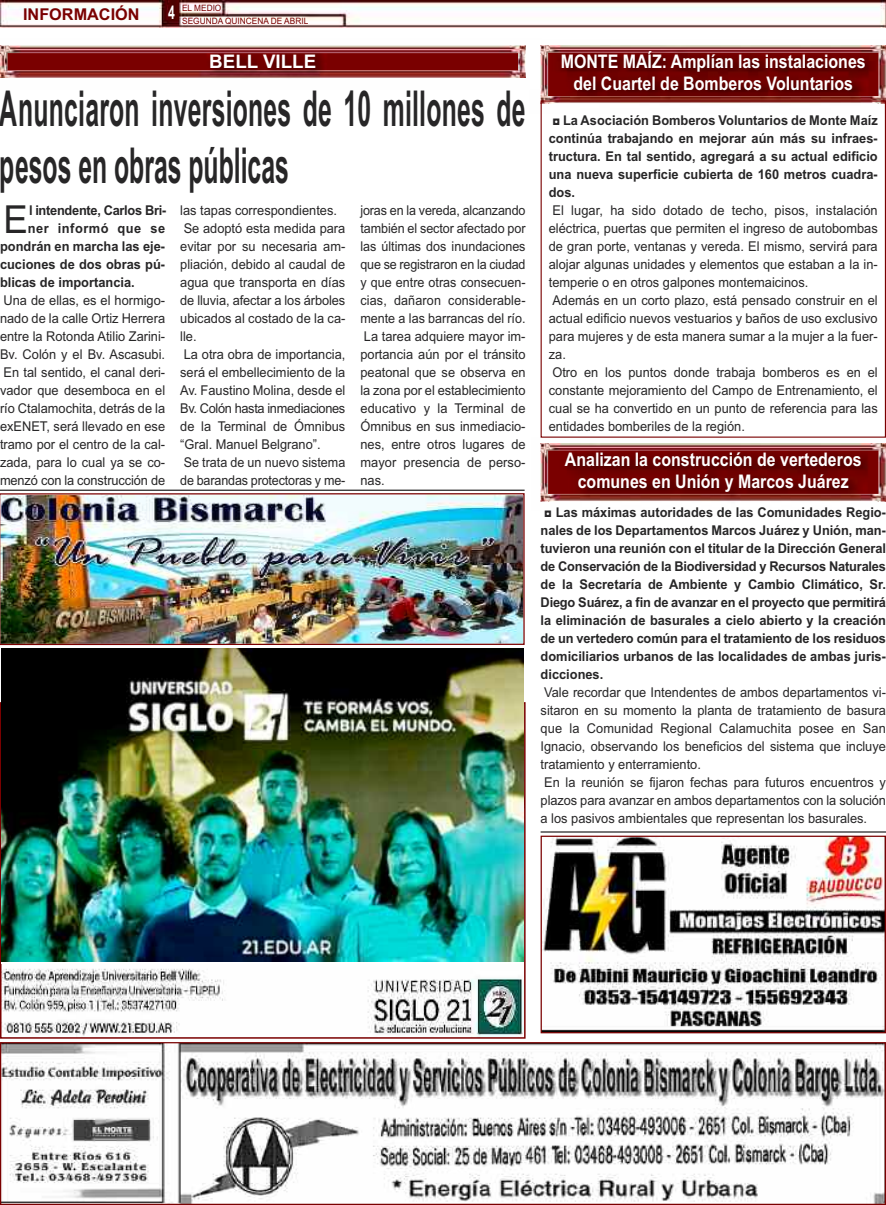
<style>
.page{position:relative;width:886px;height:1205px;background:#fff}
.page>*{position:absolute;margin:0;border:0;box-sizing:border-box;transform-origin:0 0}
.t1{font:700 49.5px/57px "Arial";letter-spacing:.01em;color:#272627;scale:.5 1}
.t2{font:38.62px "Arial";color:#272627;scale:.95 1}
.t3{font:700 18.75px/22.5px "Arial";color:#fff;text-align:center;scale:.85 1}
.t4{font:700 18.75px "Arial";color:#fff}
.t5{font:700 18.75px "Arial";color:#fff;scale:.65 1}
.t6{font:700 16.25px "Arial";color:#7a0000}
.t7{font:13.5px/18px "Arial";color:#272627;scale:.95 1}
.t8{font:700 13.5px/18px "Arial";color:#272627;text-align:justify;scale:.95 1}
.t9{font:13.5px/18px "Arial";color:#272627;text-align:justify;scale:.93 1}
.t10{font:8.75px/13.6px "Arial";color:#7a0000;scale:.95 1}
</style>
<div class="page">
<img style="left:0;top:0;width:886px;height:27px">
<img style="left:0;top:45px;width:526px;height:33px">
<img style="left:0;top:46px;width:525px;height:32px">
<img style="left:540px;top:443px;width:346px;height:58px">
<img style="left:2px;top:1044px;width:882px;height:159px">
<div style="left:0;top:1042px;width:886px;height:163px;border:1px solid #7a0000"></div>
<img style="left:542px;top:837px;width:342px;height:194px">
<div style="left:540px;top:835px;width:346px;height:198px;border:1px solid #7a0000"></div>
<hr style="left:540px;top:831px;width:346px;height:1px;background:#272627">
<img style="left:3px;top:968px;width:519px;height:67px">
<img style="left:2px;top:648px;width:521px;height:313px">
<hr style="left:0;top:490px;width:525px;height:1px;background:#272627">
<img style="left:540px;top:45px;width:346px;height:59px">
<div style="left:540px;top:100px;width:346px;height:338px;border:1px solid #7a0000"></div>
<img style="left:0;top:493px;width:525px;height:152px">
<p class="t6" style="left:23px;top:5px;width:118px">infOrMación</p>
<p class="t10" style="left:182px;top:1px;width:134px">EL MEDIO<br>SEGUNDA QUINCENA DE ABRIL</p>
<h3 class="t5" style="left:168px;top:1px;width:12px">4</h3>
<h3 class="t4" style="left:209px;top:51px;width:108px">Bell ville</h3>
<h1 class="t1" style="left:0;top:80px;width:1052px">anunciaron inversiones de 10 millones de pesos en obras públicas</h1>
<h2 class="t2" style="left:4px;top:197px;width:27px">E</h2>
<p class="t8" style="left:29px;top:201px;width:146px">l intendente, carlos Bri-</p>
<p class="t7" style="left:180px;top:201px;width:175px">las tapas correspondientes.<br>Se adoptó esta medida para evitar por su necesaria am&shy;pliación, debido al caudal de agua que transporta en días de lluvia, afectar a los árboles ubicados al costado de la ca&shy;lle.<br>La otra obra de importancia, será el embellecimiento de la<br>Av. Faustino Molina, desde el<br>Bv. Colón hasta inmediaciones de la Terminal de Ómnibus “Gral. Manuel Belgrano”.<br>Se trata de un nuevo sistema de barandas protectoras y me-</p>
<p class="t9" style="left:360px;top:201px;width:179px">joras en la vereda, alcanzando también el sector afectado por las últimas dos inundaciones que se registraron en la ciudad y que entre otras consecuen&shy;cias, dañaron considerable&shy;mente a las barrancas del río.<br>La tarea adquiere mayor im&shy;portancia aún por el tránsito peatonal que se observa en la zona por el establecimiento educativo y la Terminal de Ómnibus en sus inmediacio&shy;nes, entre otros lugares de mayor presencia de perso&shy;nas.</p>
<p class="t8" style="left:28px;top:219px;width:146px">ner informó que se</p>
<p class="t8" style="left:0;top:237px;width:175px">pondrán en marcha las eje-</p>
<p class="t8" style="left:0;top:255px;width:175px">cuciones de dos obras pú-</p>
<p class="t8" style="left:0;top:273px;width:143px">blicas de importancia.</p>
<p class="t7" style="left:0;top:291px;width:175px;text-align:justify">Una de ellas, es el hormigo&shy;nado de la calle Ortiz Herrera entre la Rotonda Atilio Zarini-Bv. Colón y el Bv. Ascasubi.<br>En tal sentido, el canal deri&shy;vador que desemboca en el río Ctalamochita, detrás de la exENET, será llevado en ese tramo por el centro de la cal&shy;zada, para lo cual ya se co&shy;menzó con la construcción de</p>
<h3 class="t3" style="left:561px;top:50px;width:360px">MOnte Maíz: amplían las instalaciones del cuartel de Bomberos voluntarios</h3>
<p class="t8" style="left:549px;top:111px;width:348px">◘ la asociación Bomberos voluntarios de Monte Maíz continúa trabajando en mejorar aún más su infraes&shy;tructura. en tal sentido, agregará a su actual edificio una nueva superficie cubierta de 160 metros cuadra&shy;dos.</p>
<p class="t7" style="left:549px;top:201px;width:348px">El lugar, ha sido dotado de techo, pisos, instalación eléctrica, puertas que permiten el ingreso de autobombas de gran porte, ventanas y vereda. El mismo, servirá para alojar algunas unidades y elementos que estaban a la in&shy;temperie o en otros galpones montemaicinos.<br>Además en un corto plazo, está pensado construir en el actual edificio nuevos vestuarios y baños de uso exclusivo para mujeres y de esta manera sumar a la mujer a la fuer&shy;za.<br>Otro en los puntos donde trabaja bomberos es en el constante mejoramiento del Campo de Entrenamiento, el cual se ha convertido en un punto de referencia para las entidades bomberiles de la región.</p>
<h3 class="t3" style="left:565px;top:448px;width:351px">analizan la construcción de vertederos comunes en unión y Marcos Juárez</h3>
<p class="t8" style="left:540px;top:504px;width:365px">◘ las máximas autoridades de las comunidades regio&shy;nales de los departamentos Marcos Juárez y unión, man&shy;tuvieron una reunión con el titular de la dirección General de conservación de la Biodiversidad y recursos naturales de la Secretaría de ambiente y cambio climático, Sr. diego Suárez, a fin de avanzar en el proyecto que permitirá la eliminación de basurales a cielo abierto y la creación de un vertedero común para el tratamiento de los residuos domiciliarios urbanos de las localidades de ambas juris&shy;dicciones.</p>
<p class="t7" style="left:540px;top:684px;width:365px">Vale recordar que Intendentes de ambos departamentos vi&shy;sitaron en su momento la planta de tratamiento de basura que la Comunidad Regional Calamuchita posee en San Ignacio, observando los beneficios del sistema que incluye tratamiento y enterramiento.<br>En la reunión se fijaron fechas para futuros encuentros y plazos para avanzar en ambos departamentos con la solución a los pasivos ambientales que representan los basurales.</p>
</div>
